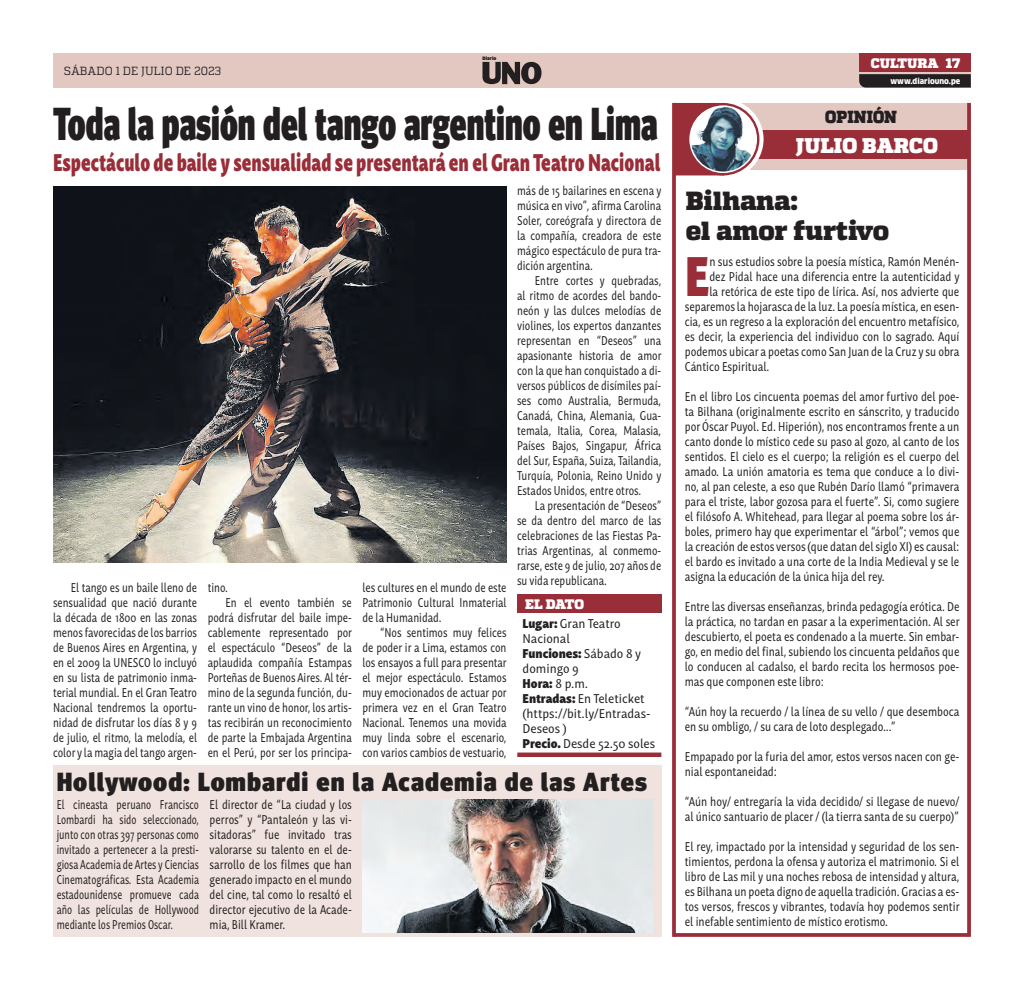
<style>
.page{position:relative;width:1024px;height:990px;background:#fff}
.page>*{position:absolute;margin:0;border:0;box-sizing:border-box;transform-origin:0 0}
.TEXTO_NOTA{font:900 54.75px "Mastro Sans";color:#992d38;scale:.81 1}
.TITULAR{font:900 46.25px "Meta Head OT";letter-spacing:.005em;color:#231f20;scale:.72 1}
.TITULAR_SECUNDARIO_G{font:900 26.25px "Meta Head OT";letter-spacing:.04em;color:#231f20}
.t1{font:900 26.25px "Quadon";letter-spacing:-.015em;color:#231f20}
.t2{font:900 23.75px "Mastro Sans";letter-spacing:.005em;color:#992d38;scale:.71 1}
.t3{font:900 21.25px "Quadon";letter-spacing:.005em;color:#fff}
.t4{font:900 17.5px "Quadon";letter-spacing:.005em;color:#231f20;scale:.92 1}
.SUMILLA{font:900 13.75px "Quadon";color:#fff}
.SUMILLA-2{font:12.5px/15px "Mastro Sans";color:#231f20;text-align:justify;scale:.78 1}
.SUMILLA-3{font:12.5px/15px "Mastro Sans";color:#231f20;text-align:justify;scale:.81 1}
.TEXTO_NOTA-2{font:12.5px "Mastro Sans";color:#231f20;scale:.81 1}
.SUMILLA-4{font:12.5px/15px "Mastro Sans";color:#231f20;text-align:justify;scale:.72 1}
.SUMILLA-5{font:12.5px/15px "Mastro Sans";color:#231f20;text-align:justify;scale:.8 1}
.SUMILLA-6{font:12.5px/15px "Mastro Sans";color:#231f20;scale:.93 1}
.SUMILLA-7{font:900 12.5px "Mastro Sans";color:#231f20;scale:.93 1}
.t5{font:11.75px "Quadon";color:#231f20;scale:.95 1}
.t6{font:900 7.88px "Clan Pro";color:#fff;scale:.95 1}
.t7{font:900 4.62px "Clan Pro";letter-spacing:-.01em;color:#231f20}
.s1{font-weight:900}
.s2{font-weight:400}
</style>
<div class="page">
<div style="left:674px;top:103px;width:296px;height:27px;background:#e3c8c2"></div>
<div style="left:723px;top:159px;width:247px;height:11px;background:#e3c8c2"></div>
<div style="left:723px;top:130px;width:247px;height:29px;background:#992d38"></div>
<svg style="left:683px;top:99px;width:80px;height:81px"></svg>
<svg style="left:676px;top:103px;width:48px;height:72px;background:#a03c46"></svg>
<div style="left:687px;top:103px;width:72px;height:72px;border:2px solid #992d38;border-radius:50%"></div>
<img style="left:691px;top:107px;width:64px;height:65px;border-radius:32px">
<svg style="left:672px;top:103px;width:4px;height:834px;background:#9e3843"></svg>
<svg style="left:967px;top:103px;width:4px;height:834px;background:#9e3943"></svg>
<svg style="left:674px;top:933px;width:294px;height:4px"></svg>
<img style="left:53px;top:186px;width:454px;height:376px">
<div style="left:53px;top:765px;width:608px;height:172px;background:#f0e3df"></div>
<div style="left:53px;top:53px;width:918px;height:35px;background:#e3c8c2"></div>
<div style="left:859px;top:53px;width:112px;height:19px;background:#992d38"></div>
<svg style="left:859px;top:74px;width:112px;height:14px;background:#2c2728"></svg>
<svg style="left:482px;top:62px;width:59px;height:22px"></svg>
<hr style="left:517px;top:753px;width:144px;height:4px;background:#992d38">
<div style="left:517px;top:594px;width:144px;height:19px;background:#992d38"></div>
<img style="left:362px;top:800px;width:290px;height:132px">
<p class="t5" style="left:64px;top:64px;width:167px">SÁBADO 1 DE JULIO DE 2023</p>
<p class="t7" style="left:482px;top:56px;width:15px">Diario</p>
<p class="TITULAR" style="left:53px;top:96px;width:841px">Toda la pasión del tango argentino en Lima</p>
<p class="t2" style="left:53px;top:143px;width:857px">Espectáculo de baile y sensualidad se presentará en el Gran Teatro Nacional</p>
<p class="SUMILLA-2" style="left:53px;top:579px;width:186px;text-indent:18px">El tango es un baile lleno de sensualidad que nació durante la década de 1800 en las zonas menos favorecidas de los barrios de Buenos Aires en Argentina, y en el 2009 la UNESCO lo incluyó en su lista de patrimonio inma&shy;terial mundial. En el Gran Teatro Nacional tendremos la oportu&shy;nidad de disfrutar los días 8 y 9 de julio, el ritmo, la melodía, el color y la magia del tango argen-</p>
<p class="SUMILLA-2" style="left:208px;top:579px;width:27px">tino.</p>
<p class="SUMILLA-2" style="left:208px;top:594px;width:187px;text-indent:18px">En el evento también se podrá disfrutar del baile impe&shy;cablemente representado por el espectáculo “Deseos” de la aplaudida compañía Estampas Porteñas de Buenos Aires. Al tér&shy;mino de la segunda función, du&shy;rante un vino de honor, los artis&shy;tas recibirán un reconocimiento de parte la Embajada Argentina en el Perú, por ser los principa-</p>
<p class="SUMILLA-2" style="left:362px;top:579px;width:186px">les cultures en el mundo de este Patrimonio Cultural Inmaterial de la Humanidad.</p>
<p class="SUMILLA-2" style="left:362px;top:624px;width:187px;text-indent:18px">“Nos sentimos muy felices de poder ir a Lima, estamos con los ensayos a full para presentar el mejor espectáculo. Estamos muy emocionados de actuar por primera vez en el Gran Teatro Nacional. Tenemos una movida muy linda sobre el escenario, con varios cambios de vestuario,</p>
<p class="SUMILLA-2" style="left:517px;top:182px;width:186px">más de 15 bailarines en escena y música en vivo”, afirma Carolina Soler, coreógrafa y directora de la compañía, creadora de este mágico espectáculo de pura tra&shy;dición argentina.</p>
<p class="SUMILLA-2" style="left:517px;top:272px;width:187px;text-indent:18px">Entre cortes y quebradas, al ritmo de acordes del bando&shy;neón y las dulces melodías de violines, los expertos danzantes representan en “Deseos” una apasionante historia de amor con la que han conquistado a di&shy;versos públicos de disímiles paí&shy;ses como Australia, Bermuda, Canadá, China, Alemania, Gua&shy;temala, Italia, Corea, Malasia, Países Bajos, Singapur, África del Sur, España, Suiza, Tailandia, Turquía, Polonia, Reino Unido y Estados Unidos, entre otros.</p>
<p class="SUMILLA-2" style="left:517px;top:497px;width:186px;text-indent:18px">La presentación de “Deseos” se da dentro del marco de las celebraciones de las Fiestas Pa&shy;trias Argentinas, al conmemo&shy;rarse, este 9 de julio, 207 años de su vida republicana.</p>
<p class="SUMILLA" style="left:525px;top:596px;width:60px">EL DATO</p>
<p class="SUMILLA-6" style="left:522px;top:615px;width:107px"><span class="s1">Lugar:</span> Gran Teatro<br>Nacional</p>
<p class="SUMILLA-6" style="left:522px;top:645px;width:129px"><span class="s1">Funciones:</span> Sábado 8 y domingo 9</p>
<p class="SUMILLA-7" style="left:522px;top:673px;width:72px">Hora: <span class="s2">8 p.m.</span></p>
<p class="SUMILLA-6" style="left:522px;top:690px;width:139px"><span class="s1">Entradas:</span> En Teleticket (https://bit.ly/Entradas-<br>Deseos )</p>
<p class="SUMILLA-6" style="left:522px;top:735px;width:144px"><span class="s1">Precio.</span> Desde 52.50 soles</p>
<p class="TITULAR_SECUNDARIO_G" style="left:57px;top:767px;width:591px">Hollywood: Lombardi en la Academia de las Artes</p>
<p class="SUMILLA-4" style="left:57px;top:796px;width:199px">El cineasta peruano Francisco Lombardi ha sido seleccionado, junto con otras 397 personas como invitado a pertenecer a la presti&shy;giosa Academia de Artes y Ciencias Cinematográficas. Esta Academia estadounidense promueve cada año las películas de Hollywood mediante los Premios Oscar.</p>
<p class="SUMILLA-5" style="left:210px;top:796px;width:179px">El director de “La ciudad y los perros” y “Pantaleón y las vi&shy;sitadoras” fue invitado tras valorarse su talento en el de&shy;sarrollo de los filmes que han generado impacto en el mundo del cine, tal como lo resaltó el director ejecutivo de la Acade&shy;mia, Bill Kramer.</p>
<p class="SUMILLA" style="left:871px;top:55px;width:69px">CULTURA</p>
<p class="SUMILLA" style="left:945px;top:55px;width:16px">17</p>
<p class="t6" style="left:890px;top:76px;width:75px">www.diariouno.pe</p>
<p class="t4" style="left:825px;top:107px;width:80px">OPINIÓN</p>
<p class="t3" style="left:795px;top:133px;width:144px">JULIO BARCO</p>
<p class="t1" style="left:685px;top:186px;width:113px">Bilhana:</p>
<p class="t1" style="left:685px;top:216px;width:205px">el amor furtivo</p>
<p class="TEXTO_NOTA" style="left:685px;top:231px;width:32px">E</p>
<p class="TEXTO_NOTA-2" style="left:709px;top:252px;width:310px">n sus estudios sobre la poesía mística, Ramón Menén-</p>
<p class="TEXTO_NOTA-2" style="left:709px;top:267px;width:310px">dez Pidal hace una diferencia entre la autenticidad y</p>
<p class="TEXTO_NOTA-2" style="left:709px;top:282px;width:310px">la retórica de este tipo de lírica. Así, nos advierte que</p>
<p class="TEXTO_NOTA-2" style="left:685px;top:297px;width:340px">separemos la hojarasca de la luz. La poesía mística, en esen-</p>
<p class="TEXTO_NOTA-2" style="left:685px;top:312px;width:340px">cia, es un regreso a la exploración del encuentro metafísico,</p>
<p class="TEXTO_NOTA-2" style="left:685px;top:327px;width:340px">es decir, la experiencia del individuo con lo sagrado. Aquí</p>
<p class="TEXTO_NOTA-2" style="left:685px;top:342px;width:340px">podemos ubicar a poetas como San Juan de la Cruz y su obra</p>
<p class="TEXTO_NOTA-2" style="left:685px;top:357px;width:106px">Cántico Espiritual.</p>
<p class="SUMILLA-3" style="left:685px;top:388px;width:340px">En el libro Los cincuenta poemas del amor furtivo del poe&shy;ta Bilhana (originalmente escrito en sánscrito, y traducido por Óscar Puyol. Ed. Hiperión), nos encontramos frente a un canto donde lo místico cede su paso al gozo, al canto de los sentidos. El cielo es el cuerpo; la religión es el cuerpo del amado. La unión amatoria es tema que conduce a lo divi&shy;no, al pan celeste, a eso que Rubén Darío llamó “primavera para el triste, labor gozosa para el fuerte”. Si, como sugiere el filósofo A. Whitehead, para llegar al poema sobre los ár&shy;boles, primero hay que experimentar el “árbol”; vemos que la creación de estos versos (que datan del siglo XI) es causal: el bardo es invitado a una corte de la India Medieval y se le asigna la educación de la única hija del rey.</p>
<p class="SUMILLA-3" style="left:685px;top:598px;width:341px">Entre las diversas enseñanzas, brinda pedagogía erótica. De la práctica, no tardan en pasar a la experimentación. Al ser descubierto, el poeta es condenado a la muerte. Sin embar&shy;go, en medio del final, subiendo los cincuenta peldaños que lo conducen al cadalso, el bardo recita los hermosos poe&shy;mas que componen este libro:</p>
<p class="SUMILLA-3" style="left:685px;top:703px;width:340px">“Aún hoy la recuerdo / la línea de su vello / que desemboca en su ombligo, / su cara de loto desplegado...”</p>
<p class="SUMILLA-3" style="left:685px;top:748px;width:340px">Empapado por la furia del amor, estos versos nacen con ge&shy;nial espontaneidad:</p>
<p class="SUMILLA-3" style="left:685px;top:793px;width:340px">“Aún hoy/ entregaría la vida decidido/ si llegase de nuevo/ al único santuario de placer / (la tierra santa de su cuerpo)”</p>
<p class="SUMILLA-3" style="left:685px;top:838px;width:341px">El rey, impactado por la intensidad y seguridad de los sen&shy;timientos, perdona la ofensa y autoriza el matrimonio. Si el libro de Las mil y una noches rebosa de intensidad y altura, es Bilhana un poeta digno de aquella tradición. Gracias a es&shy;tos versos, frescos y vibrantes, todavía hoy podemos sentir el inefable sentimiento de místico erotismo.</p>
</div>
